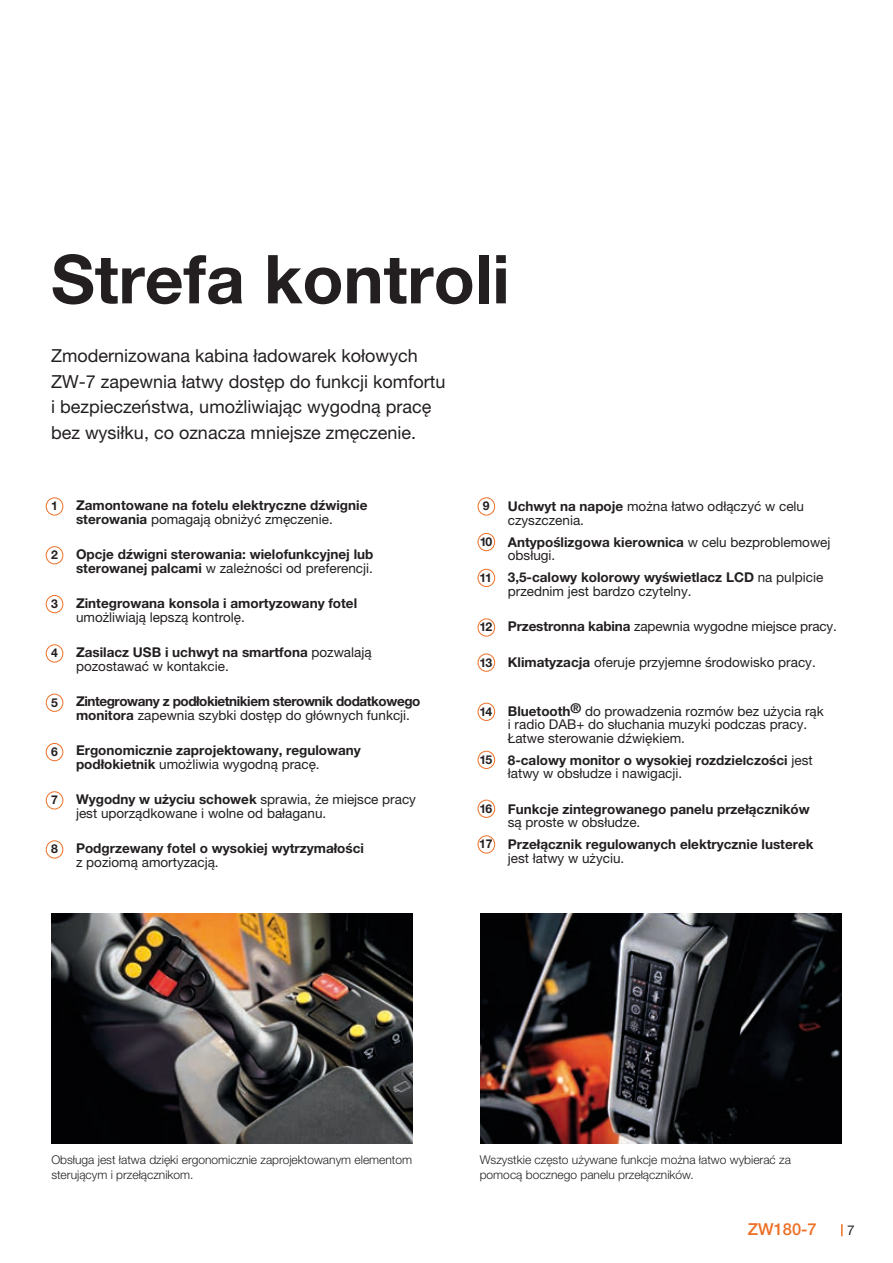
<style>
.page{position:relative;width:893px;height:1263px;background:#fff}
.page>*{position:absolute;margin:0;border:0;box-sizing:border-box;transform-origin:0 0}
.t1{font:700 67.5px "Helvetica Neue LT Pro";color:#231f20}
.t2{font:18px/25.5px "Helvetica Neue LT Pro";color:#231f20}
.t3{font:500 16.5px "Helvetica Neue LT Pro";color:#ed7026}
.t4{font:13.5px/13.5px "Helvetica Neue LT Pro";color:#231f20}
.t5{font:700 13.5px/13.5px "Helvetica Neue LT Pro";color:#231f20}
.t6{font:700 13.5px/13.5px "Helvetica Neue LT Pro";letter-spacing:-.03em;color:#231f20}
.t7{font:700 12.15px "Helvetica Neue LT Pro";letter-spacing:-.06em;color:#231f20}
.t8{font:300 12px/15px "Helvetica Neue LT Pro";color:#231f20}
.s1{font-weight:400}
.s2{font-weight:700}
</style>
<div class="page">
<svg style="left:841px;top:1224px;width:2px;height:12px"></svg>
<img style="left:480px;top:913px;width:362px;height:230px">
<img style="left:51px;top:913px;width:361px;height:230px">
<div style="left:46px;top:497px;width:17px;height:18px;border:1px solid #ed7026;border-radius:50%"></div>
<div style="left:46px;top:644px;width:17px;height:18px;border:1px solid #ed7026;border-radius:50%"></div>
<div style="left:46px;top:694px;width:17px;height:18px;border:1px solid #ed7026;border-radius:50%"></div>
<div style="left:46px;top:791px;width:17px;height:18px;border:1px solid #ed7026;border-radius:50%"></div>
<div style="left:46px;top:840px;width:17px;height:18px;border:1px solid #ed7026;border-radius:50%"></div>
<div style="left:46px;top:743px;width:17px;height:18px;border:1px solid #ed7026;border-radius:50%"></div>
<div style="left:46px;top:546px;width:17px;height:18px;border:1px solid #ed7026;border-radius:50%"></div>
<div style="left:46px;top:595px;width:17px;height:18px;border:1px solid #ed7026;border-radius:50%"></div>
<div style="left:478px;top:533px;width:17px;height:18px;border:1px solid #ed7026;border-radius:50%"></div>
<div style="left:478px;top:569px;width:17px;height:18px;border:1px solid #ed7026;border-radius:50%"></div>
<div style="left:478px;top:618px;width:17px;height:18px;border:1px solid #ed7026;border-radius:50%"></div>
<div style="left:478px;top:654px;width:17px;height:18px;border:1px solid #ed7026;border-radius:50%"></div>
<div style="left:478px;top:703px;width:17px;height:18px;border:1px solid #ed7026;border-radius:50%"></div>
<div style="left:478px;top:751px;width:17px;height:18px;border:1px solid #ed7026;border-radius:50%"></div>
<div style="left:478px;top:800px;width:17px;height:18px;border:1px solid #ed7026;border-radius:50%"></div>
<div style="left:478px;top:835px;width:17px;height:18px;border:1px solid #ed7026;border-radius:50%"></div>
<div style="left:478px;top:497px;width:17px;height:18px;border:1px solid #ed7026;border-radius:50%"></div>
<h1 class="t1" style="left:51px;top:238px;width:460px">Strefa kontroli</h1>
<h2 class="t2" style="left:51px;top:343px;width:396px">Zmodernizowana kabina ładowarek kołowych ZW-7 zapewnia łatwy dostęp do funkcji komfortu i bezpieczeństwa, umożliwiając wygodną pracę bez wysiłku, co oznacza mniejsze zmęczenie.</h2>
<p class="t7" style="left:51px;top:498px;width:8px">1</p>
<p class="t7" style="left:51px;top:547px;width:8px">2</p>
<p class="t7" style="left:51px;top:596px;width:8px">3</p>
<p class="t7" style="left:51px;top:645px;width:8px">4</p>
<p class="t7" style="left:51px;top:695px;width:8px">5</p>
<p class="t7" style="left:51px;top:744px;width:8px">6</p>
<p class="t7" style="left:51px;top:792px;width:8px">7</p>
<p class="t7" style="left:51px;top:841px;width:8px">8</p>
<p class="t5" style="left:76px;top:498px;width:293px">Zamontowane na fotelu elektryczne dźwignie sterowania <span class="s1">pomagają obniżyć zmęczenie.</span></p>
<p class="t5" style="left:76px;top:547px;width:299px">Opcje dźwigni sterowania: wielofunkcyjnej lub sterowanej palcami <span class="s1">w zależności od preferencji.</span></p>
<p class="t5" style="left:76px;top:596px;width:283px">Zintegrowana konsola i amortyzowany fotel</p>
<p class="t4" style="left:76px;top:610px;width:170px">umożliwiają lepszą kontrolę.</p>
<p class="t4" style="left:76px;top:646px;width:297px"><span class="s2">Zasilacz USB i uchwyt na smartfona</span> pozwalają pozostawać w kontakcie.</p>
<p class="t6" style="left:76px;top:694px;width:346px">Zintegrowany z podłokietnikiem sterownik dodatkowego monitora <span class="s1">zapewnia szybki dostęp do głównych funkcji.</span></p>
<p class="t5" style="left:76px;top:743px;width:286px">Ergonomicznie zaprojektowany, regulowany podłokietnik <span class="s1">umożliwia wygodną pracę.</span></p>
<p class="t4" style="left:76px;top:793px;width:341px"><span class="s2">Wygodny w użyciu schowek</span> sprawia, że miejsce pracy jest uporządkowane i wolne od bałaganu.</p>
<p class="t5" style="left:76px;top:841px;width:289px">Podgrzewany fotel o wysokiej wytrzymałości</p>
<p class="t4" style="left:76px;top:855px;width:144px">z poziomą amortyzacją.</p>
<p class="t7" style="left:483px;top:498px;width:8px">9</p>
<p class="t7" style="left:480px;top:534px;width:14px">10</p>
<p class="t7" style="left:480px;top:570px;width:14px">11</p>
<p class="t7" style="left:479px;top:620px;width:14px">12</p>
<p class="t7" style="left:479px;top:655px;width:14px">13</p>
<p class="t7" style="left:479px;top:704px;width:14px">14</p>
<p class="t7" style="left:479px;top:752px;width:14px">15</p>
<p class="t7" style="left:479px;top:801px;width:14px">16</p>
<p class="t7" style="left:479px;top:836px;width:15px">17</p>
<p class="t4" style="left:508px;top:499px;width:298px"><span class="s2">Uchwyt na napoje</span> można łatwo odłączyć w celu czyszczenia.</p>
<p class="t4" style="left:508px;top:535px;width:324px"><span class="s2">Antypoślizgowa kierownica</span> w celu bezproblemowej obsługi.</p>
<p class="t4" style="left:508px;top:570px;width:317px"><span class="s2">3,5-calowy kolorowy wyświetlacz LCD</span> na pulpicie przednim jest bardzo czytelny.</p>
<p class="t4" style="left:508px;top:619px;width:331px"><span class="s2">Przestronna kabina</span> zapewnia wygodne miejsce pracy.</p>
<p class="t4" style="left:508px;top:655px;width:309px"><span class="s2">Klimatyzacja</span> oferuje przyjemne środowisko pracy.</p>
<p class="t4" style="left:508px;top:704px;width:317px"><span class="s2">Bluetooth</span><sup>®</sup> do prowadzenia rozmów bez użycia rąk i radio DAB+ do słuchania muzyki podczas pracy.<br>Łatwe sterowanie dźwiękiem.</p>
<p class="t5" style="left:508px;top:753px;width:306px">8-calowy monitor o wysokiej rozdzielczości <span class="s1">jest łatwy w obsłudze i nawigacji.</span></p>
<p class="t5" style="left:508px;top:802px;width:303px">Funkcje zintegrowanego panelu przełączników</p>
<p class="t4" style="left:508px;top:815px;width:134px">są proste w obsłudze.</p>
<p class="t5" style="left:508px;top:837px;width:307px">Przełącznik regulowanych elektrycznie lusterek</p>
<p class="t4" style="left:508px;top:851px;width:118px">jest łatwy w użyciu.</p>
<p class="t8" style="left:51px;top:1152px;width:362px">Obsługa jest łatwa dzięki ergonomicznie zaprojektowanym elementom sterującym i przełącznikom.</p>
<p class="t8" style="left:480px;top:1152px;width:313px">Wszystkie często używane funkcje można łatwo wybierać za pomocą bocznego panelu przełączników.</p>
<p class="t3" style="left:748px;top:1220px;width:71px">ZW180-7</p>
<p class="t4" style="left:847px;top:1223px;width:9px">7</p>
</div>
